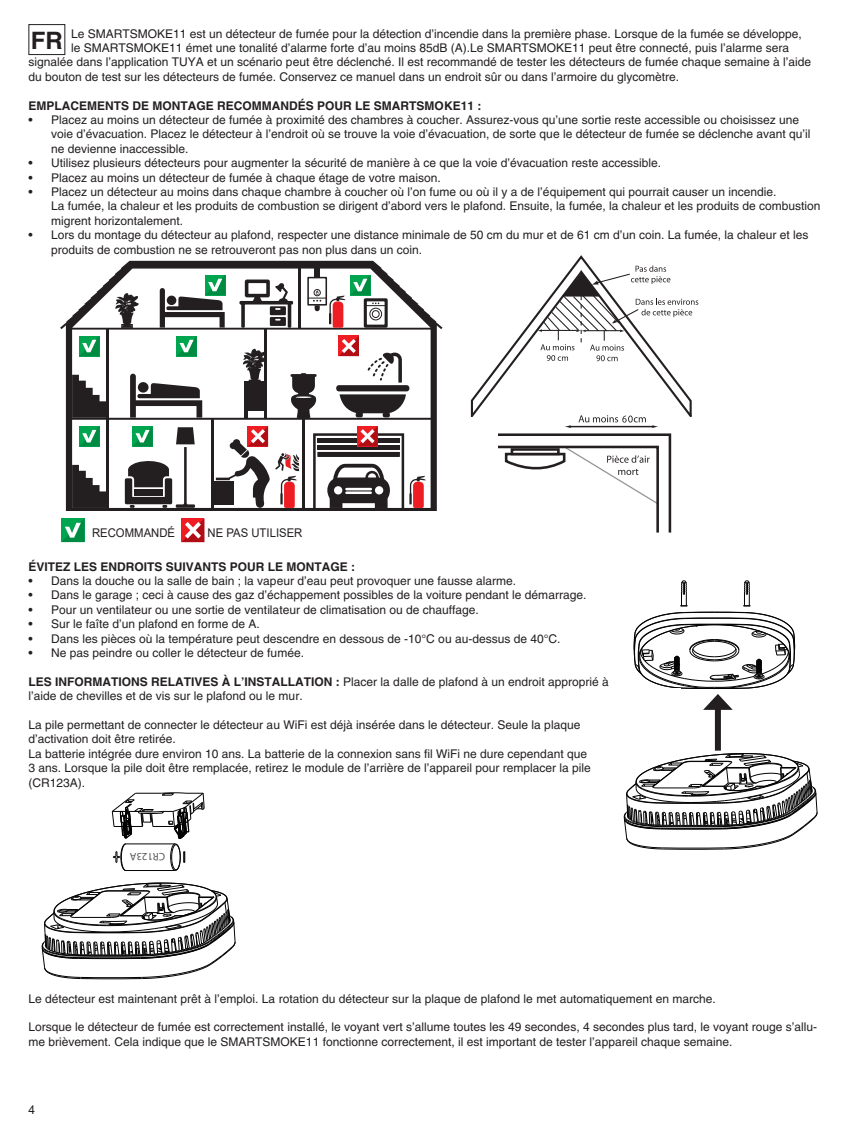
<style>
.page{position:relative;width:851px;height:1134px;background:#fff}
.page>*{position:absolute;margin:0;border:0;box-sizing:border-box;transform-origin:0 0}
.t1{font:700 24px "Helvetica";color:#231f20}
.t2{font:12px/14.4px "Helvetica";color:#231f20}
.t3{font:700 12px "Helvetica";color:#231f20}
.t4{font:12px "Arial";color:#231f20;scale:.94 1}
.t5{font:12px "Arial";color:#231f20}
.t6{font:10.8px "Myriad Pro";color:#57585a}
.s1{font-weight:700}
</style>
<div class="page">
<svg style="left:471px;top:255px;width:227px;height:278px"></svg>
<div style="left:28px;top:24px;width:37px;height:31px;border:1px solid #231f20"></div>
<svg style="left:111px;top:792px;width:94px;height:79px"></svg>
<svg style="left:42px;top:882px;width:194px;height:97px"></svg>
<svg style="left:623px;top:753px;width:194px;height:97px"></svg>
<div style="left:714px;top:704px;width:6px;height:47px;background:#231f20"></div>
<svg style="left:633px;top:580px;width:162px;height:133px"></svg>
<div style="left:657px;top:688px;width:24px;height:25px;background:#fff"></div>
<div style="left:739px;top:691px;width:23px;height:24px;background:#fff"></div>
<div style="left:755px;top:561px;width:23px;height:28px;background:#fff"></div>
<div style="left:652px;top:561px;width:24px;height:28px;background:#fff"></div>
<svg style="left:60px;top:261px;width:382px;height:250px"></svg>
<svg style="left:72px;top:375px;width:34px;height:43px"></svg>
<svg style="left:130px;top:373px;width:72px;height:45px"></svg>
<div style="left:138px;top:382px;width:10px;height:11px;background:#231f20;border-radius:50%"></div>
<div style="left:214px;top:481px;width:20px;height:24px;background:#231f20"></div>
<hr style="left:212px;top:419px;width:2px;height:89px;background:#231f20">
<hr style="left:106px;top:419px;width:2px;height:89px;background:#231f20">
<hr style="left:302px;top:419px;width:2px;height:89px;background:#231f20">
<hr style="left:264px;top:329px;width:3px;height:90px;background:#231f20">
<hr style="left:106px;top:329px;width:2px;height:90px;background:#231f20">
<hr style="left:298px;top:266px;width:2px;height:62px;background:#231f20">
<svg style="left:290px;top:373px;width:26px;height:46px"></svg>
<div style="left:244px;top:381px;width:21px;height:29px;background:#231f20"></div>
<hr style="left:244px;top:408px;width:4px;height:10px;background:#231f20">
<svg style="left:243px;top:349px;width:21px;height:35px"></svg>
<svg style="left:72px;top:465px;width:34px;height:43px"></svg>
<svg style="left:313px;top:426px;width:112px;height:82px"></svg>
<svg style="left:336px;top:336px;width:73px;height:81px"></svg>
<svg style="left:216px;top:426px;width:83px;height:82px"></svg>
<svg style="left:176px;top:336px;width:21px;height:20px"></svg>
<svg style="left:79px;top:336px;width:20px;height:20px"></svg>
<svg style="left:79px;top:426px;width:20px;height:20px"></svg>
<svg style="left:125px;top:426px;width:70px;height:82px"></svg>
<svg style="left:72px;top:269px;width:358px;height:59px"></svg>
<svg style="left:61px;top:518px;width:23px;height:24px"></svg>
<svg style="left:181px;top:518px;width:23px;height:24px"></svg>
<p class="t2" style="left:71px;top:26px;width:732px">Le SMARTSMOKE11 est un détecteur de fumée pour la détection d’incendie dans la première phase. Lorsque de la fumée se développe,</p>
<p class="t2" style="left:71px;top:41px;width:719px">le SMARTSMOKE11 émet une tonalité d’alarme forte d’au moins 85dB (A).Le SMARTSMOKE11 peut être connecté, puis l’alarme sera</p>
<p class="t2" style="left:28px;top:55px;width:784px">signalée dans l’application TUYA et un scénario peut être déclenché. Il est recommandé de tester les détecteurs de fumée chaque semaine à l’aide</p>
<p class="t2" style="left:28px;top:69px;width:652px">du bouton de test sur les détecteurs de fumée. Conservez ce manuel dans un endroit sûr ou dans l’armoire du glycomètre.</p>
<p class="t3" style="left:28px;top:98px;width:454px">EMPLACEMENTS DE MONTAGE RECOMMANDÉS POUR LE SMARTSMOKE11 :</p>
<p class="t2" style="left:51px;top:113px;width:761px;text-indent:-23px">• Placez au moins un détecteur de fumée à proximité des chambres à coucher. Assurez-vous qu’une sortie reste accessible ou choisissez une voie d’évacuation. Placez le détecteur à l’endroit où se trouve la voie d’évacuation, de sorte que le détecteur de fumée se déclenche avant qu’il ne devienne inaccessible.</p>
<p class="t2" style="left:28px;top:156px;width:634px">• Utilisez plusieurs détecteurs pour augmenter la sécurité de manière à ce que la voie d’évacuation reste accessible.</p>
<p class="t2" style="left:28px;top:170px;width:414px">• Placez au moins un détecteur de fumée à chaque étage de votre maison.</p>
<p class="t2" style="left:51px;top:185px;width:771px;text-indent:-23px">• Placez un détecteur au moins dans chaque chambre à coucher où l’on fume ou où il y a de l’équipement qui pourrait causer un incendie.<br>La fumée, la chaleur et les produits de combustion se dirigent d’abord vers le plafond. Ensuite, la fumée, la chaleur et les produits de combustion migrent horizontalement.</p>
<p class="t2" style="left:51px;top:228px;width:759px;text-indent:-23px">• Lors du montage du détecteur au plafond, respecter une distance minimale de 50 cm du mur et de 61 cm d’un coin. La fumée, la chaleur et les produits de combustion ne se retrouveront pas non plus dans un coin.</p>
<p class="t1" style="left:31px;top:26px;width:33px">FR</p>
<p class="t4" style="left:92px;top:524px;width:90px">RECOMMANDÉ</p>
<p class="t4" style="left:207px;top:524px;width:102px">NE PAS UTILISER</p>
<p class="t3" style="left:28px;top:559px;width:328px">ÉVITEZ LES ENDROITS SUIVANTS POUR LE MONTAGE :</p>
<p class="t2" style="left:28px;top:573px;width:489px">• Dans la douche ou la salle de bain ; la vapeur d’eau peut provoquer une fausse alarme.</p>
<p class="t2" style="left:28px;top:588px;width:559px">• Dans le garage ; ceci à cause des gaz d’échappement possibles de la voiture pendant le démarrage.</p>
<p class="t2" style="left:28px;top:602px;width:452px">• Pour un ventilateur ou une sortie de ventilateur de climatisation ou de chauffage.</p>
<p class="t2" style="left:28px;top:617px;width:233px">• Sur le faîte d’un plafond en forme de A.</p>
<p class="t2" style="left:28px;top:631px;width:533px">• Dans les pièces où la température peut descendre en dessous de -10°C ou au-dessus de 40°C.</p>
<p class="t2" style="left:28px;top:645px;width:277px">• Ne pas peindre ou coller le détecteur de fumée.</p>
<p class="t2" style="left:28px;top:674px;width:582px"><span class="s1">LES INFORMATIONS RELATIVES À L’INSTALLATION :</span> Placer la dalle de plafond à un endroit approprié à l’aide de chevilles et de vis sur le plafond ou le mur.</p>
<p class="t2" style="left:28px;top:717px;width:553px">La pile permettant de connecter le détecteur au WiFi est déjà insérée dans le détecteur. Seule la plaque d’activation doit être retirée.</p>
<p class="t2" style="left:28px;top:746px;width:564px">La batterie intégrée dure environ 10 ans. La batterie de la connexion sans fil WiFi ne dure cependant que<br>3 ans. Lorsque la pile doit être remplacée, retirez le module de l’arrière de l’appareil pour remplacer la pile (CR123A).</p>
<p class="t6" style="left:165px;top:863px;width:37px;rotate:-180deg">CR123A</p>
<p class="t2" style="left:28px;top:991px;width:689px">Le détecteur est maintenant prêt à l’emploi. La rotation du détecteur sur la plaque de plafond le met automatiquement en marche.</p>
<p class="t2" style="left:28px;top:1020px;width:790px">Lorsque le détecteur de fumée est correctement installé, le voyant vert s’allume toutes les 49 secondes, 4 secondes plus tard, le voyant rouge s’allu&shy;me brièvement. Cela indique que le SMARTSMOKE11 fonctionne correctement, il est important de tester l’appareil chaque semaine.</p>
<p class="t5" style="left:28px;top:1102px;width:8px">4</p>
</div>
